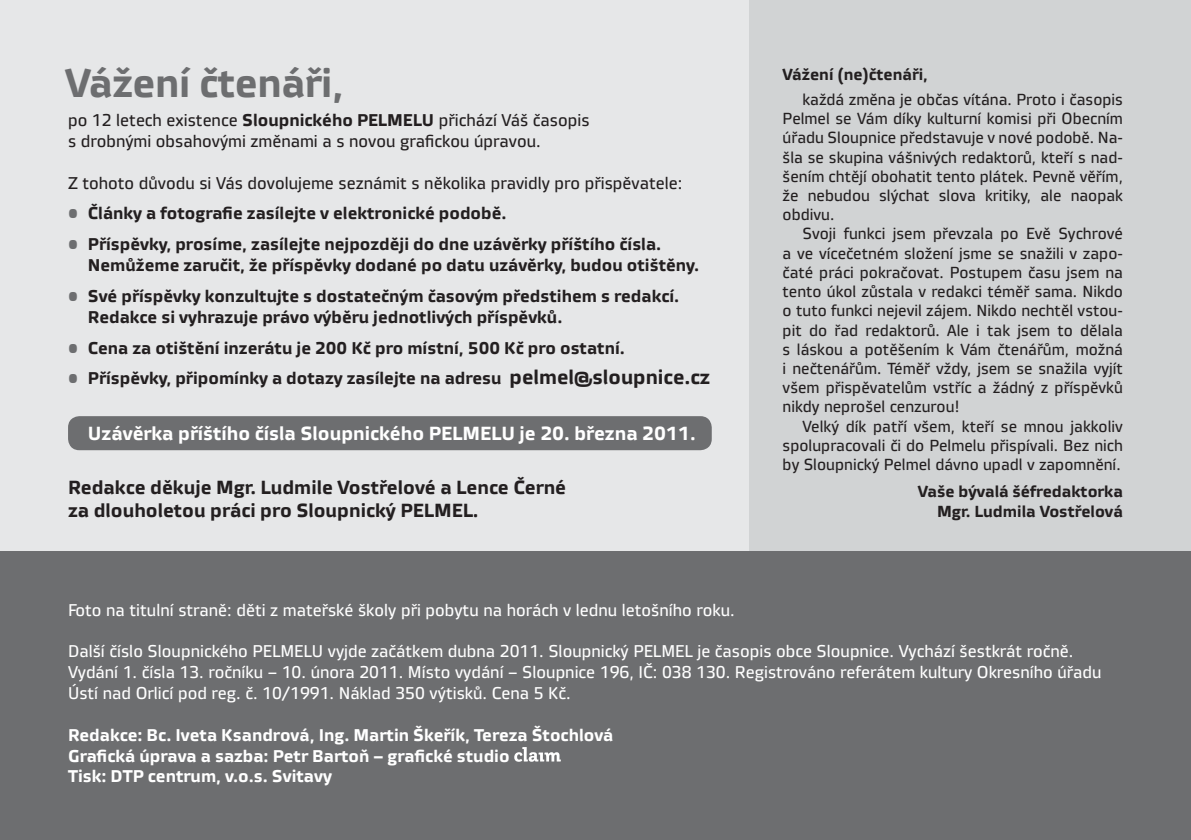
<style>
.page{position:relative;width:1191px;height:840px;background:#fff}
.page>*{position:absolute;margin:0;border:0;box-sizing:border-box;transform-origin:0 0}
.t1{font:700 40px "Vida 32 Pro";letter-spacing:-.01em;color:#6d6e70}
.t2{font:700 19px/22.8px "Vida 32 Pro";color:#231f20}
.t3{font:700 19px "Vida 32 Pro";color:#fff}
.t4{font:700 17px/20.8px "Vida 32 Pro";color:#231f20}
.t5{font:17px/20.8px "Vida 32 Pro";color:#fff}
.t6{font:17px/20.8px "Vida 32 Pro";color:#231f20}
.t7{font:700 17px/20.8px "Vida 32 Pro";color:#fff}
.t8{font:16px/19.2px "Vida 32 Pro";color:#231f20;text-align:justify}
.t9{font:700 16px/19.2px "Vida 32 Pro";color:#231f20;text-align:right}
.s1{font-weight:700}
.s2{color:#6d6e70}
.s3{font-size:20px}
</style>
<div class="page">
<div style="left:0;top:0;width:1191px;height:839px;background:#6d6e70"></div>
<div style="left:0;top:0;width:1191px;height:550px;background:#e6e7e8"></div>
<div style="left:749px;top:0;width:442px;height:550px;background:#d1d3d4"></div>
<div style="left:68px;top:416px;width:643px;height:34px;background:#6d6e70;border-radius:11px"></div>
<svg style="left:514px;top:747px;width:47px;height:14px"></svg>
<h1 class="t1" style="left:65px;top:68px;width:280px">Vážení čtenáři,</h1>
<p class="t6" style="left:68px;top:111px;width:523px">po 12 letech existence <span class="s1">Sloupnického PELMELU</span> přichází Váš časopis s drobnými obsahovými změnami a s novou grafickou úpravou.</p>
<p class="t6" style="left:68px;top:174px;width:616px">Z tohoto důvodu si Vás dovolujeme seznámit s několika pravidly pro přispěvatele:</p>
<p class="t4" style="left:68px;top:204px;width:440px"><span class="s2">•</span> Články a fotografie zasílejte v elektronické podobě.</p>
<p class="t4" style="left:88px;top:235px;width:613px;text-indent:-20px"><span class="s2">•</span> Příspěvky, prosíme, zasílejte nejpozději do dne uzávěrky příštího čísla.<br>Nemůžeme zaručit, že příspěvky dodané po datu uzávěrky, budou otištěny.</p>
<p class="t4" style="left:88px;top:287px;width:593px;text-indent:-20px"><span class="s2">•</span> Své příspěvky konzultujte s dostatečným časovým předstihem s redakcí.<br>Redakce si vyhrazuje právo výběru jednotlivých příspěvků.</p>
<p class="t4" style="left:68px;top:338px;width:558px"><span class="s2">•</span> Cena za otištění inzerátu je 200 Kč pro místní, 500 Kč pro ostatní.</p>
<p class="t4" style="left:68px;top:369px;width:643px"><span class="s2">•</span> Příspěvky, připomínky a dotazy zasílejte na adresu <span class="s3">pelmel@sloupnice.cz</span></p>
<p class="t3" style="left:88px;top:426px;width:609px">Uzávěrka příštího čísla Sloupnického PELMELU je 20. března 2011.</p>
<p class="t2" style="left:68px;top:478px;width:499px">Redakce děkuje Mgr. Ludmile Vostřelové a Lence Černé za dlouholetou práci pro Sloupnický PELMEL.</p>
<p class="t9" style="left:782px;top:66px;width:147px">Vážení (ne)čtenáři,</p>
<p class="t8" style="left:782px;top:91px;width:342px;text-indent:20px">každá změna je občas vítána. Proto i časopis Pelmel se Vám díky kulturní komisi při Obecním úřadu Sloupnice představuje v nové podobě. Na&shy;šla se skupina vášnivých redaktorů, kteří s nad&shy;šením chtějí obohatit tento plátek. Pevně věřím, že nebudou slýchat slova kritiky, ale naopak obdivu.</p>
<p class="t8" style="left:782px;top:225px;width:342px;text-indent:20px">Svoji funkci jsem převzala po Evě Sychrové a ve vícečetném složení jsme se snažili v zapo&shy;čaté práci pokračovat. Postupem času jsem na tento úkol zůstala v redakci téměř sama. Nikdo o tuto funkci nejevil zájem. Nikdo nechtěl vstou&shy;pit do řad redaktorů. Ale i tak jsem to dělala s láskou a potěšením k Vám čtenářům, možná i nečtenářům. Téměř vždy, jsem se snažila vyjít všem přispěvatelům vstříc a žádný z příspěvků nikdy neprošel cenzurou!</p>
<p class="t8" style="left:782px;top:417px;width:342px;text-indent:20px">Velký dík patří všem, kteří se mnou jakkoliv spolupracovali či do Pelmelu přispívali. Bez nich by Sloupnický Pelmel dávno upadl v zapomnění.</p>
<p class="t9" style="left:918px;top:483px;width:207px">Vaše bývalá šéfredaktorka<br>Mgr. Ludmila Vostřelová</p>
<p class="t5" style="left:68px;top:600px;width:668px">Foto na titulní straně: děti z mateřské školy při pobytu na horách v lednu letošního roku.</p>
<p class="t5" style="left:68px;top:642px;width:1035px">Další číslo Sloupnického PELMELU vyjde začátkem dubna 2011. Sloupnický PELMEL je časopis obce Sloupnice. Vychází šestkrát ročně.<br>Vydání 1. čísla 13. ročníku – 10. února 2011. Místo vydání – Sloupnice 196, IČ: 038 130. Registrováno referátem kultury Okresního úřadu<br>Ústí nad Orlicí pod reg. č. 10/1991. Náklad 350 výtisků. Cena 5 Kč.</p>
<p class="t7" style="left:68px;top:725px;width:547px">Redakce: Bc. Iveta Ksandrová, Ing. Martin Škeřík, Tereza Štochlová<br>Grafická úprava a sazba: Petr Bartoň – grafické studio<br>Tisk: DTP centrum, v.o.s. Svitavy</p>
</div>
